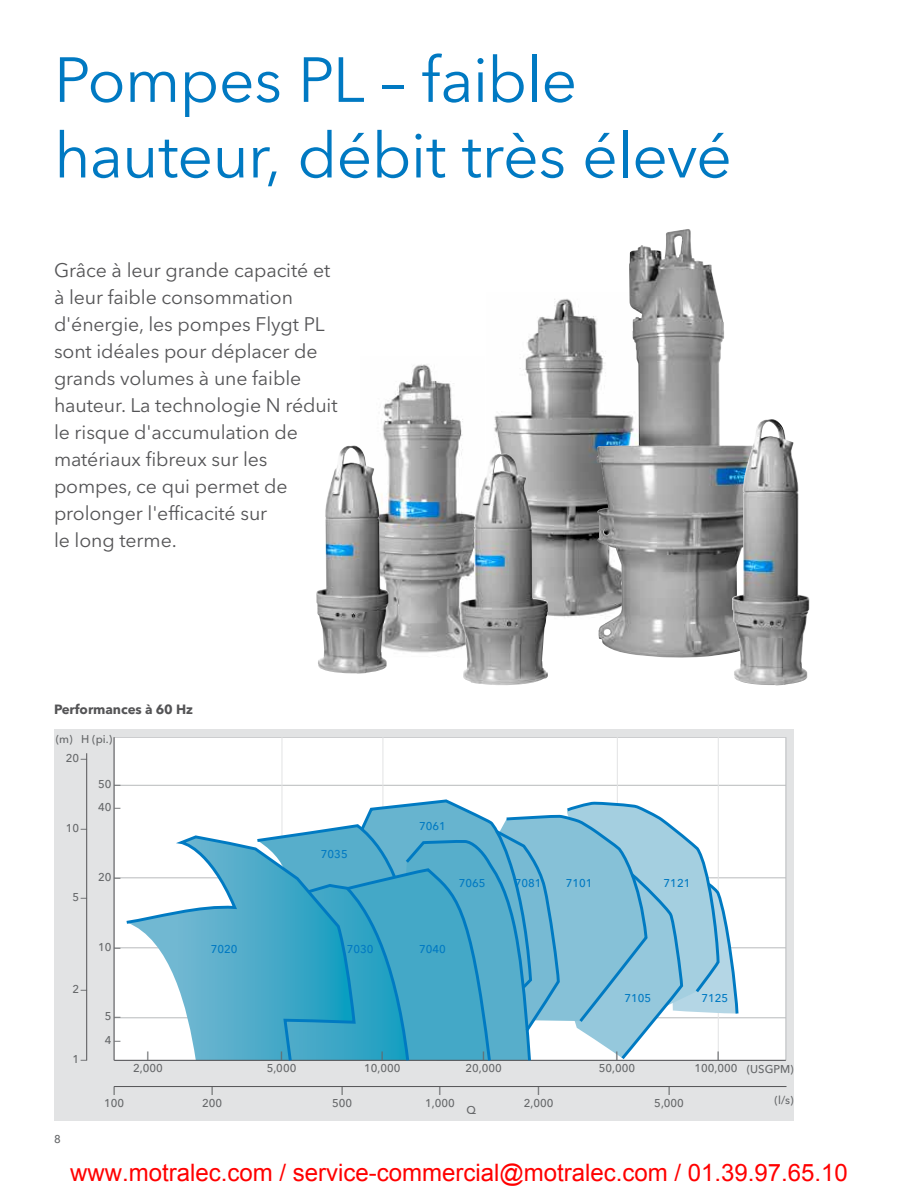
<style>
.page{position:relative;width:918px;height:1188px;background:#fff}
.page>*{position:absolute;margin:0;border:0;box-sizing:border-box;transform-origin:0 0}
.t1{font:63px/75.6px "Avenir Next LT Pro";letter-spacing:-.015em;color:#0079c2}
.t2{font:24px "Arial";color:#f00}
.t3{font:19.5px/27px "Avenir Next LT Pro";letter-spacing:-.005em;color:#545456}
.t4{font:700 13.35px "Avenir Next LT Pro";letter-spacing:-.005em;color:#545456}
.t5{font:500 11.25px/12px "Avenir Next LT Pro";color:#656769;text-align:center}
.t6{font:500 11.25px "Avenir Next LT Pro";color:#0079c2}
</style>
<div class="page">
<img style="left:382px;top:364px;width:81px;height:289px">
<img style="left:494px;top:298px;width:102px;height:319px">
<img style="left:596px;top:229px;width:136px;height:429px">
<img style="left:316px;top:445px;width:73px;height:229px">
<img style="left:459px;top:453px;width:89px;height:232px">
<img style="left:732px;top:419px;width:77px;height:266px">
<div style="left:54px;top:729px;width:740px;height:391px;background:#e2e3e4"></div>
<div style="left:114px;top:737px;width:672px;height:323px;background:#fff"></div>
<hr style="left:786px;top:737px;width:1px;height:323px;background:#b8babc">
<hr style="left:114px;top:737px;width:672px;height:1px;background:#b8babc">
<hr style="left:114px;top:948px;width:672px;height:1px;background:#b8babc">
<hr style="left:114px;top:1018px;width:672px;height:1px;background:#b8babc">
<hr style="left:114px;top:878px;width:672px;height:1px;background:#b8babc">
<hr style="left:114px;top:785px;width:672px;height:1px;background:#b8babc">
<hr style="left:282px;top:737px;width:1px;height:323px;background:#e2e3e4">
<hr style="left:383px;top:737px;width:1px;height:323px;background:#e2e3e4">
<hr style="left:617px;top:737px;width:1px;height:323px;background:#e2e3e4">
<hr style="left:718px;top:737px;width:1px;height:323px;background:#e2e3e4">
<hr style="left:114px;top:737px;width:1px;height:323px;background:#58585b">
<hr style="left:114px;top:1060px;width:672px;height:1px;background:#58585b">
<svg style="left:281px;top:800px;width:459px;height:261px"></svg>
<svg style="left:123px;top:834px;width:234px;height:227px"></svg>
<hr style="left:114px;top:1086px;width:673px;height:1px;background:#545456">
<hr style="left:86px;top:753px;width:1px;height:307px;background:#545456">
<h1 class="t1" style="left:54px;top:42px;width:680px">Pompes PL – faible hauteur, débit très élevé</h1>
<p class="t3" style="left:54px;top:257px;width:285px">Grâce à leur grande capacité et à leur faible consommation d'énergie, les pompes Flygt PL sont idéales pour déplacer de grands volumes à une faible hauteur. La technologie N réduit le risque d'accumulation de matériaux fibreux sur les pompes, ce qui permet de prolonger l'efficacité sur<br>le long terme.</p>
<p class="t4" style="left:54px;top:701px;width:141px">Performances à 60 Hz</p>
<p class="t5" style="left:56px;top:733px;width:58px">(m) H (pi.)</p>
<p class="t5" style="left:66px;top:753px;width:23px">20—</p>
<p class="t5" style="left:66px;top:822px;width:23px">10—</p>
<p class="t5" style="left:98px;top:773px;width:24px;line-height:23.1px;text-align:left">50 —<br>40 —</p>
<p class="t5" style="left:73px;top:891px;width:16px">5—</p>
<p class="t5" style="left:98px;top:871px;width:24px">20 —</p>
<p class="t6" style="left:321px;top:847px;width:28px">7035</p>
<p class="t6" style="left:419px;top:819px;width:28px">7061</p>
<p class="t6" style="left:515px;top:876px;width:28px">7081</p>
<p class="t6" style="left:459px;top:876px;width:28px">7065</p>
<p class="t6" style="left:566px;top:876px;width:28px">7101</p>
<p class="t6" style="left:664px;top:876px;width:28px">7121</p>
<p class="t5" style="left:54px;top:1133px;width:8px">8</p>
<p class="t5" style="left:98px;top:941px;width:24px">10 —</p>
<p class="t6" style="left:211px;top:942px;width:28px">7020</p>
<p class="t6" style="left:347px;top:942px;width:28px">7030</p>
<p class="t6" style="left:419px;top:942px;width:28px">7040</p>
<p class="t5" style="left:73px;top:983px;width:16px">2—</p>
<p class="t5" style="left:73px;top:1053px;width:16px">1—</p>
<p class="t5" style="left:105px;top:1005px;width:18px;line-height:23.5px;text-align:left">5 —<br>4 —</p>
<p class="t6" style="left:625px;top:991px;width:28px">7105</p>
<p class="t6" style="left:701px;top:991px;width:28px">7125</p>
<p class="t5" style="left:133px;top:1050px;width:31px">l<br>2,000</p>
<p class="t5" style="left:267px;top:1050px;width:31px">l<br>5,000</p>
<p class="t5" style="left:364px;top:1050px;width:38px">l<br>10,000</p>
<p class="t5" style="left:465px;top:1050px;width:38px">l<br>20,000</p>
<p class="t5" style="left:599px;top:1050px;width:38px">l<br>50,000</p>
<p class="t5" style="left:695px;top:1050px;width:45px">l<br>100,000</p>
<p class="t5" style="left:104px;top:1085px;width:22px">l<br>100</p>
<p class="t5" style="left:202px;top:1085px;width:22px">l<br>200</p>
<p class="t5" style="left:332px;top:1085px;width:22px">l<br>500</p>
<p class="t5" style="left:425px;top:1085px;width:31px">l<br>1,000</p>
<p class="t5" style="left:524px;top:1085px;width:31px">l<br>2,000</p>
<p class="t5" style="left:654px;top:1085px;width:31px">l<br>5,000</p>
<p class="t5" style="left:466px;top:1105px;width:11px">Q</p>
<p class="t5" style="left:747px;top:1063px;width:49px">(USGPM)</p>
<p class="t5" style="left:775px;top:1094px;width:21px">(l/s)</p>
<p class="t2" style="left:70px;top:1164px;width:779px">www.motralec.com / service-commercial@motralec.com / 01.39.97.65.10</p>
</div>
